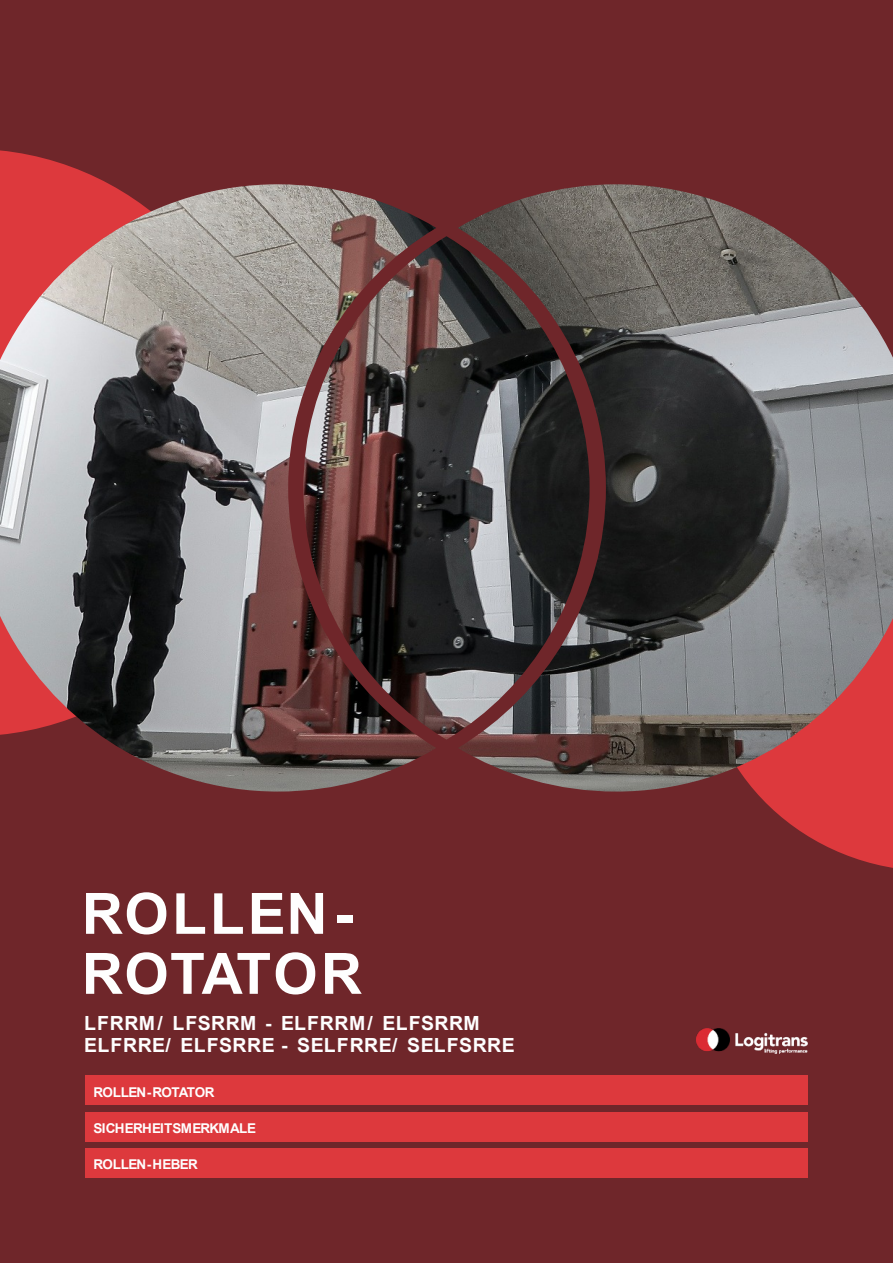
<style>
.page{position:relative;width:893px;height:1263px;background:#6f262a}
.page>*{position:absolute;margin:0;border:0;box-sizing:border-box;transform-origin:0 0}
.t1{font:700 57px/60px "Arial";letter-spacing:.025em;color:#fefefe}
.t2{font:700 19.5px/22.5px "Arial";letter-spacing:.025em;color:#fefefe}
.t3{font:700 13.5px "Arial";letter-spacing:-.05em;color:#fefefe}
</style>
<div class="page">
<svg style="left:755px;top:791px;width:138px;height:77px;fill:#dd393d"></svg>
<svg style="left:0;top:150px;width:109px;height:34px;fill:#dd393d"></svg>
<img style="left:436px;top:236px;width:22px;height:504px">
<img style="left:0;top:184px;width:436px;height:607px">
<img style="left:458px;top:184px;width:435px;height:607px">
<div style="left:85px;top:1075px;width:723px;height:30px;background:#dd393d"></div>
<div style="left:85px;top:1112px;width:723px;height:30px;background:#dd393d"></div>
<div style="left:85px;top:1148px;width:723px;height:30px;background:#dd393d"></div>
<img style="left:697px;top:1028px;width:111px;height:25px">
<h1 class="t1" style="left:82px;top:889px;width:282px">ROLLEN-<br>ROTATOR</h1>
<p class="t2" style="left:84px;top:1013px;width:432px">LFRRM/ LFSRRM - ELFRRM/ ELFSRRM<br>ELFRRE/ ELFSRRE - SELFRRE/ SELFSRRE</p>
<p class="t3" style="left:94px;top:1087px;width:123px">ROLLEN-ROTATOR</p>
<p class="t3" style="left:94px;top:1123px;width:164px">SICHERHEITSMERKMALE</p>
<p class="t3" style="left:94px;top:1159px;width:106px">ROLLEN-HEBER</p>
</div>
